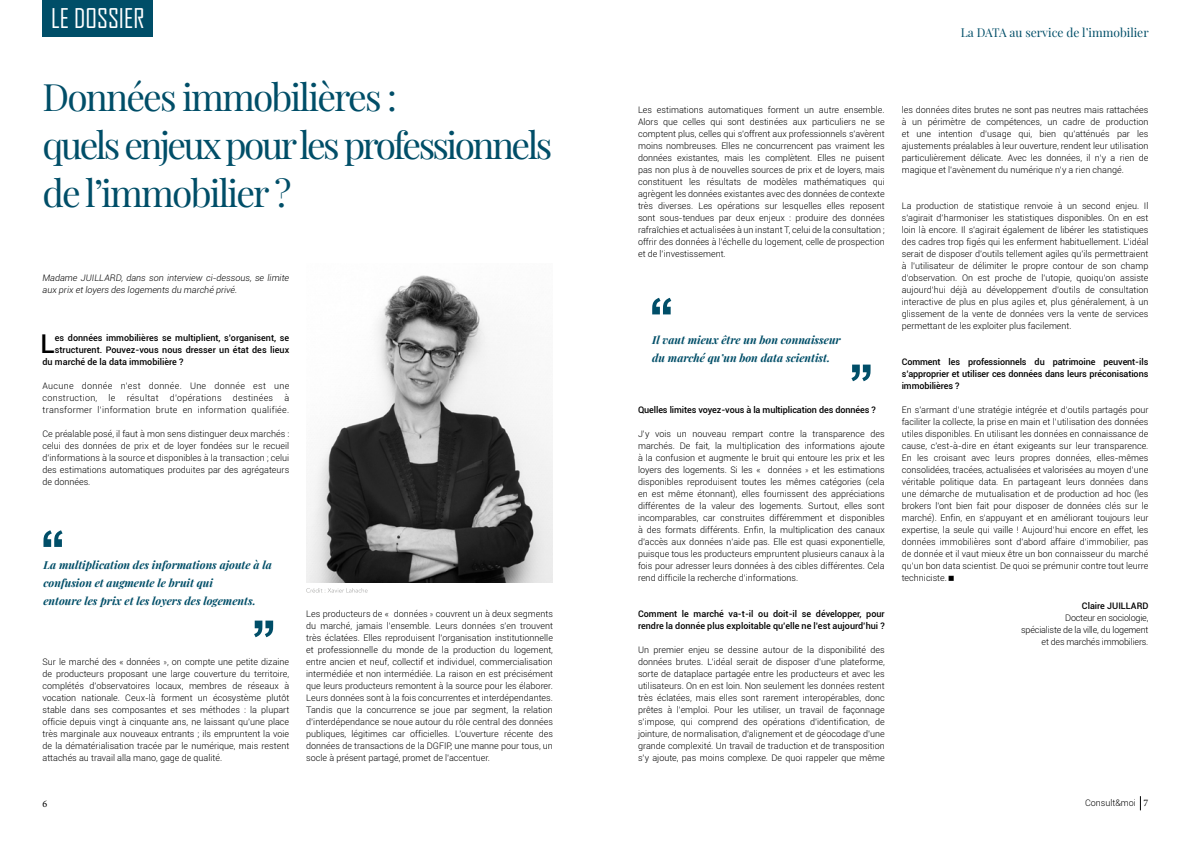
<style>
.page{position:relative;width:1191px;height:842px;background:#fff}
.page>*{position:absolute;margin:0;border:0;box-sizing:border-box;transform-origin:0 0}
.t1{font:37px/48px "Playfair Display";letter-spacing:-.07em;color:#004e68}
.t2{font:26px "Agency FB";color:#fff}
.t3{font:500 25.9px "Roboto";color:#000}
.t4{font:12px "Playfair Display";color:#004e68}
.t5{font:italic 700 11px/18px "Playfair Display";color:#004e68}
.t6{font:10px "Minion Pro";color:#000}
.t7{font:300 9px/12px "Roboto";color:#000;text-align:justify}
.t8{font:500 9px/12px "Roboto";color:#000}
.t9{font:italic 300 9px/12px "Roboto";color:#000}
.t10{font:300 9px/12px "Roboto";letter-spacing:-.02em;color:#000;text-align:right}
.s1{font-family:"Lato"}
.s2{font-family:"Minion Pro";font-weight:400;font-size:10px}
</style>
<div class="page">
<svg style="left:1140px;top:796px;width:1px;height:14px"></svg>
<div style="left:43px;top:0;width:110px;height:37px;background:#004e68"></div>
<svg style="left:652px;top:298px;width:19px;height:16px"></svg>
<svg style="left:851px;top:365px;width:19px;height:16px"></svg>
<svg style="left:43px;top:530px;width:20px;height:17px"></svg>
<svg style="left:254px;top:621px;width:19px;height:16px"></svg>
<img style="left:306px;top:275px;width:247px;height:307px">
<svg style="left:306px;top:588px;width:61px;height:5px"></svg>
<h2 class="t2" style="left:51px;top:3px;width:95px">LE DOSSIER</h2>
<h1 class="t1" style="left:43px;top:70px;width:511px">Données immobilières :<br>quels enjeux pour les professionnels de l’immobilier ?</h1>
<p class="t9" style="left:43px;top:272px;width:248px">Madame JUILLARD, dans son interview ci-dessous, se limite aux prix et loyers des logements du marché privé.</p>
<h3 class="t3" style="left:41px;top:326px;width:16px">L</h3>
<p class="t8" style="left:55px;top:332px;width:236px">es données immobilières se multiplient, s’organisent, se</p>
<p class="t8" style="left:55px;top:344px;width:236px">structurent. Pouvez-vous nous dresser un état des lieux</p>
<p class="t8" style="left:43px;top:356px;width:142px">du marché de la data immobilière ?</p>
<p class="t7" style="left:43px;top:380px;width:248px">Aucune donnée n’est donnée. Une donnée est une construction, le résultat d’opérations destinées à transformer l’information brute en information qualifiée.</p>
<p class="t7" style="left:43px;top:428px;width:248px">Ce préalable posé, il faut à mon sens distinguer deux marchés : celui des données de prix et de loyer fondées sur le recueil d’informations à la source et disponibles à la transaction ; celui des estimations automatiques produites par des agrégateurs de données.</p>
<p class="t5" style="left:43px;top:555px;width:230px">La multiplication des informations ajoute à la confusion et augmente le bruit qui<br>entoure les prix et les loyers des logements.</p>
<p class="t7" style="left:43px;top:656px;width:248px">Sur le marché des « données <span class="s1">»</span>, on compte une petite dizaine de producteurs proposant une large couverture du territoire, complétés d’observatoires locaux, membres de réseaux à vocation nationale. Ceux-là forment un écosystème plutôt stable dans ses composantes et ses méthodes : la plupart officie depuis vingt à cinquante ans, ne laissant qu’une place très marginale aux nouveaux entrants ; ils empruntent la voie de la dématérialisation tracée par le numérique, mais restent attachés au travail alla mano, gage de qualité.</p>
<p class="t7" style="left:306px;top:608px;width:248px">Les producteurs de « données <span class="s1">»</span> couvrent un à deux segments du marché, jamais l’ensemble. Leurs données s’en trouvent très éclatées. Elles reproduisent l’organisation institutionnelle et professionnelle du monde de la production du logement, entre ancien et neuf, collectif et individuel, commercialisation intermédiée et non intermédiée. La raison en est précisément que leurs producteurs remontent à la source pour les élaborer.<br>Leurs données sont à la fois concurrentes et interdépendantes.<br>Tandis que la concurrence se joue par segment, la relation d’interdépendance se noue autour du rôle central des données publiques, légitimes car officielles. L’ouverture récente des données de transactions de la DGFIP, une manne pour tous, un socle à présent partagé, promet de l’accentuer.</p>
<h3 class="t4" style="left:961px;top:23px;width:189px">La DATA au service de l’immobilier</h3>
<p class="t7" style="left:638px;top:104px;width:248px">Les estimations automatiques forment un autre ensemble.<br>Alors que celles qui sont destinées aux particuliers ne se comptent plus, celles qui s’offrent aux professionnels s’avèrent moins nombreuses. Elles ne concurrencent pas vraiment les données existantes, mais les complètent. Elles ne puisent pas non plus à de nouvelles sources de prix et de loyers, mais constituent les résultats de modèles mathématiques qui agrègent les données existantes avec des données de contexte très diverses. Les opérations sur lesquelles elles reposent sont sous-tendues par deux enjeux : produire des données rafraîchies et actualisées à un instant T, celui de la consultation ; offrir des données à l’échelle du logement, celle de prospection et de l’investissement.</p>
<p class="t5" style="left:652px;top:330px;width:190px">Il vaut mieux être un bon connaisseur du marché qu’un bon data scientist.</p>
<p class="t8" style="left:638px;top:404px;width:239px">Quelles limites voyez-vous à la multiplication des données ?</p>
<p class="t7" style="left:638px;top:428px;width:248px">J’y vois un nouveau rempart contre la transparence des marchés. De fait, la multiplication des informations ajoute à la confusion et augmente le bruit qui entoure les prix et les loyers des logements. Si les « données <span class="s1">»</span> et les estimations disponibles reproduisent toutes les mêmes catégories (cela en est même étonnant), elles fournissent des appréciations différentes de la valeur des logements. Surtout, elles sont incomparables, car construites différemment et disponibles à des formats différents. Enfin, la multiplication des canaux d’accès aux données n’aide pas. Elle est quasi exponentielle, puisque tous les producteurs empruntent plusieurs canaux à la fois pour adresser leurs données à des cibles différentes. Cela rend difficile la recherche d’informations.</p>
<p class="t8" style="left:638px;top:608px;width:248px">Comment le marché va-t-il ou doit-il se développer, pour rendre la donnée plus exploitable qu’elle ne l’est aujourd’hui ?</p>
<p class="t7" style="left:638px;top:644px;width:248px">Un premier enjeu se dessine autour de la disponibilité des données brutes. L’idéal serait de disposer d’une plateforme, sorte de dataplace partagée entre les producteurs et avec les utilisateurs. On en est loin. Non seulement les données restent très éclatées, mais elles sont rarement interopérables, donc prêtes à l’emploi. Pour les utiliser, un travail de façonnage s’impose, qui comprend des opérations d’identification, de jointure, de normalisation, d’alignement et de géocodage d’une grande complexité. Un travail de traduction et de transposition s’y ajoute, pas moins complexe. De quoi rappeler que même</p>
<p class="t7" style="left:901px;top:104px;width:248px">les données dites brutes ne sont pas neutres mais rattachées à un périmètre de compétences, un cadre de production et une intention d’usage qui, bien qu’atténués par les ajustements préalables à leur ouverture, rendent leur utilisation particulièrement délicate. Avec les données, il n’y a rien de magique et l’avènement du numérique n’y a rien changé.</p>
<p class="t7" style="left:901px;top:200px;width:248px">La production de statistique renvoie à un second enjeu. Il s’agirait d’harmoniser les statistiques disponibles. On en est loin là encore. Il s’agirait également de libérer les statistiques des cadres trop figés qui les enferment habituellement. L’idéal serait de disposer d’outils tellement agiles qu’ils permettraient à l’utilisateur de délimiter le propre contour de son champ d’observation. On est proche de l’utopie, quoiqu’on assiste aujourd’hui déjà au développement d’outils de consultation interactive de plus en plus agiles et, plus généralement, à un glissement de la vente de données vers la vente de services permettant de les exploiter plus facilement.</p>
<p class="t8" style="left:901px;top:356px;width:248px;text-align:justify">Comment les professionnels du patrimoine peuvent-ils s’approprier et utiliser ces données dans leurs préconisations immobilières ?</p>
<p class="t7" style="left:901px;top:404px;width:248px">En s’armant d’une stratégie intégrée et d’outils partagés pour faciliter la collecte, la prise en main et l’utilisation des données utiles disponibles. En utilisant les données en connaissance de cause, c’est-à-dire en étant exigeants sur leur transparence.<br>En les croisant avec leurs propres données, elles-mêmes consolidées, tracées, actualisées et valorisées au moyen d’une véritable politique data. En partageant leurs données dans une démarche de mutualisation et de production ad hoc (les brokers l’ont bien fait pour disposer de données clés sur le marché). Enfin, en s’appuyant et en améliorant toujours leur expertise, la seule qui vaille ! Aujourd’hui encore en effet, les données immobilières sont d’abord affaire d’immobilier, pas de donnée et il vaut mieux être un bon connaisseur du marché qu’un bon data scientist. De quoi se prémunir contre tout leurre techniciste.</p>
<p class="t8" style="left:1082px;top:600px;width:68px">Claire JUILLARD</p>
<p class="t10" style="left:1021px;top:612px;width:129px">Docteur en sociologie,<br>spécialiste de la ville, du logement et des marchés immobiliers.</p>
<p class="t6" style="left:43px;top:797px;width:6px">6</p>
<p class="t7" style="left:1085px;top:796px;width:65px">Consult&amp;moi <span class="s2">7</span></p>
</div>
